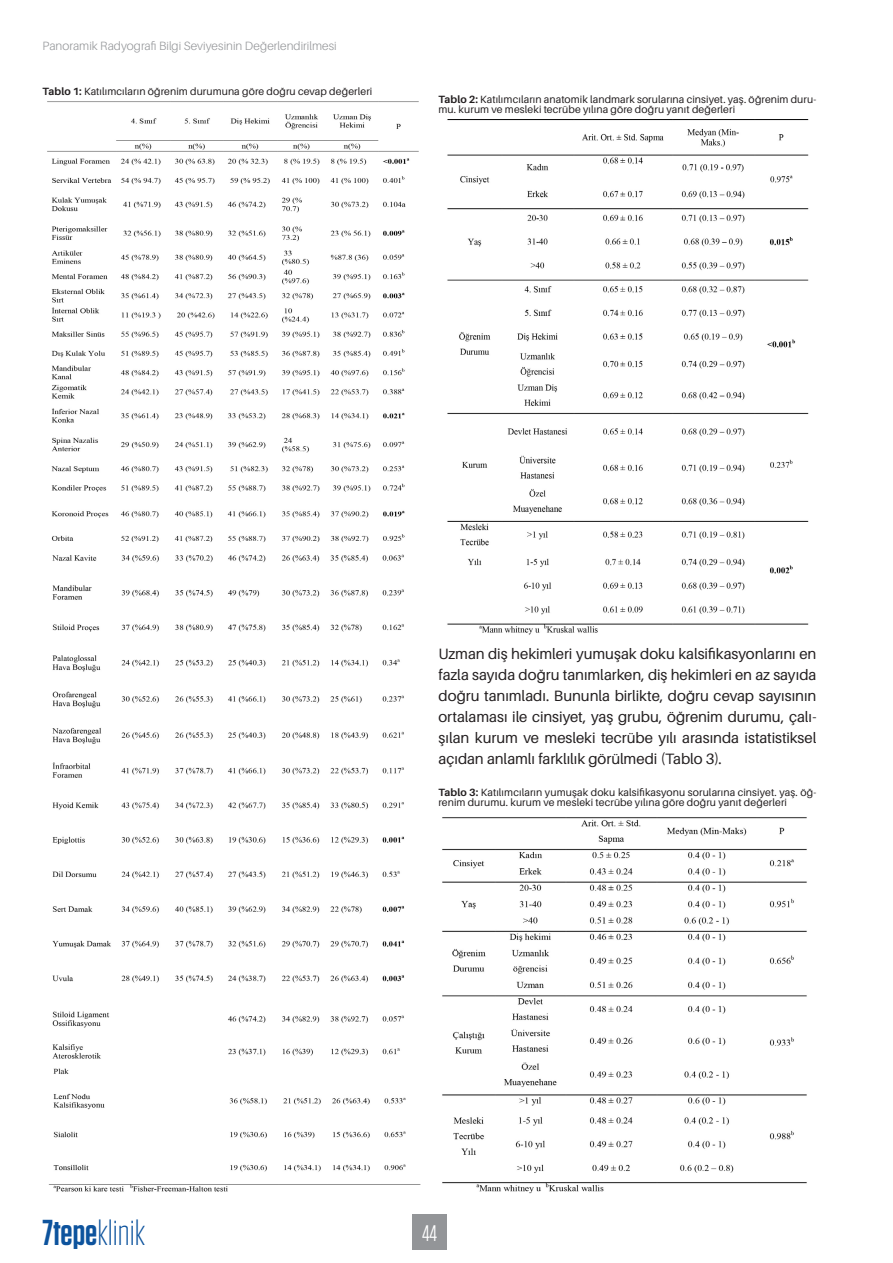
<style>
.page{position:relative;width:893px;height:1263px;background:#fff}
.page>*{position:absolute;margin:0;border:0;box-sizing:border-box;transform-origin:0 0}
.t1{font:300 36px "Tungsten";color:#0d539d}
.t2{font:22.5px "Tungsten";color:#fff}
.t3{font:15px/21px "Aileron";letter-spacing:-.005em;color:#231f20;text-align:justify}
.t4{font:300 12px "Aileron";letter-spacing:.005em;color:#939598}
.t5{font:10.5px/10.5px "Aileron";letter-spacing:.01em;color:#231f20}
.s1{font-weight:700}
.s2{font-weight:600}
</style>
<div class="page">
<div style="left:412px;top:1214px;width:35px;height:36px;background:#939598"></div>
<img style="left:47px;top:101px;width:373px;height:1091px">
<img style="left:447px;top:119px;width:362px;height:516px">
<img style="left:442px;top:817px;width:365px;height:377px">
<p class="t4" style="left:43px;top:40px;width:296px">Panoramik Radyografi Bilgi Seviyesinin Değerlendirilmesi</p>
<p class="t5" style="left:43px;top:87px;width:331px"><span class="s1">Tablo 1:</span> Katılımcıların öğrenim durumuna göre doğru cevap değerleri</p>
<p class="t5" style="left:438px;top:94px;width:379px"><span class="s1">Tablo 2:</span> Katılımcıların anatomik landmark sorularına cinsiyet. yaş. öğrenim duru&shy;mu. kurum ve mesleki tecrübe yılına göre doğru yanıt değerleri</p>
<p class="t3" style="left:438px;top:644px;width:379px">Uzman diş hekimleri yumuşak doku kalsifikasyonlarını en fazla sayıda doğru tanımlarken, diş hekimleri en az sayıda doğru tanımladı. Bununla birlikte, doğru cevap sayısının ortalaması ile cinsiyet, yaş grubu, öğrenim durumu, çalı&shy;şılan kurum ve mesleki tecrübe yılı arasında istatistiksel açıdan anlamlı farklılık görülmedi (Tablo 3).</p>
<p class="t5" style="left:438px;top:787px;width:379px"><span class="s1">Tablo 3:</span> Katılımcıların yumuşak doku kalsifikasyonu sorularına cinsiyet. yaş. öğ&shy;renim durumu. kurum ve mesleki tecrübe yılına göre doğru yanıt değerleri</p>
<h1 class="t1" style="left:43px;top:1214px;width:104px"><span class="s2">7tepe</span>klinik</h1>
<h2 class="t2" style="left:422px;top:1222px;width:16px">44</h2>
</div>
